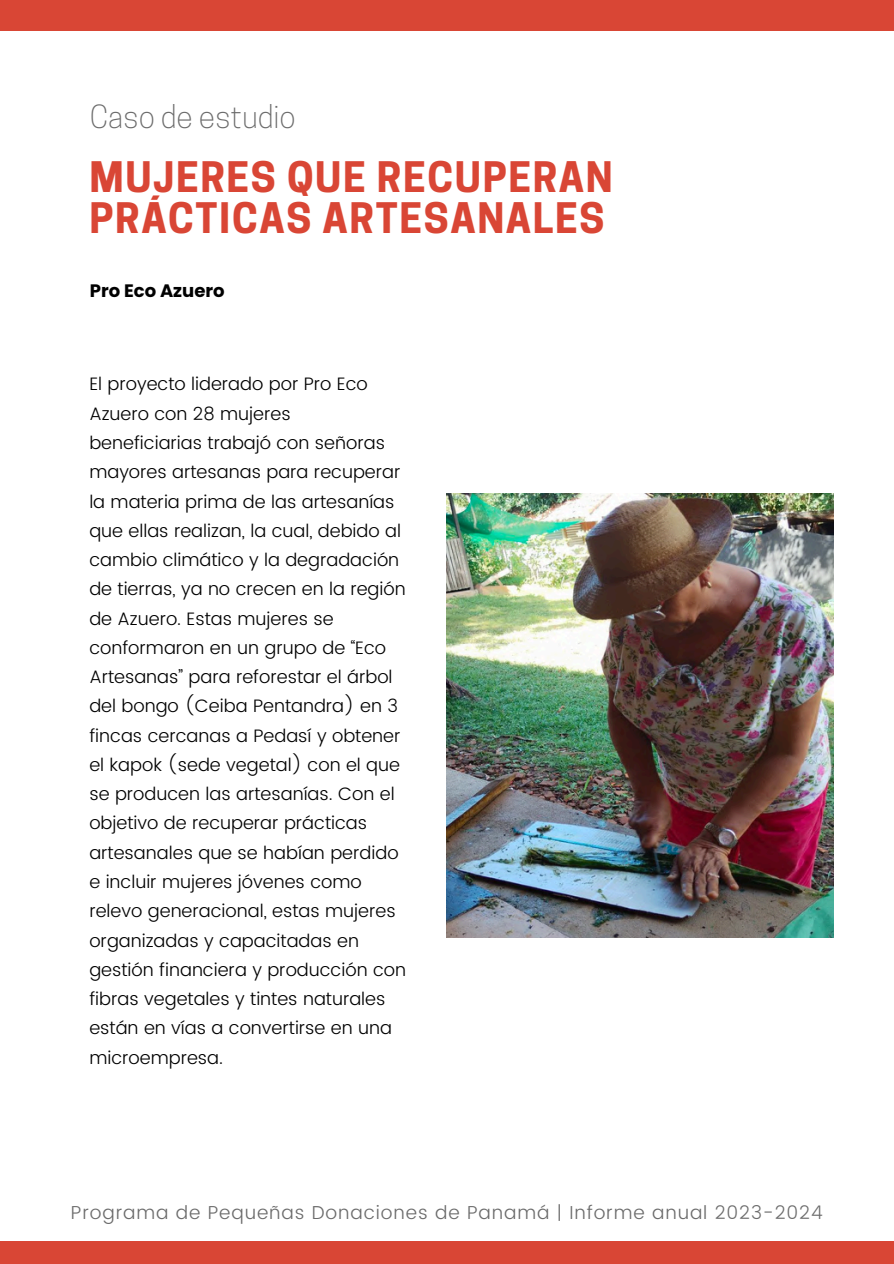
<style>
.page{position:relative;width:894px;height:1264px;background:#fff}
.page>*{position:absolute;margin:0;border:0;box-sizing:border-box;transform-origin:0 0}
.t1{font:700 39.45px/41.7px "Cooper Hewitt";letter-spacing:.04em;color:#d94635}
.t2{font:300 30px "Cooper Hewitt";color:#6b6b6b}
.t3{font:300 18.75px "Poppins";letter-spacing:.045em;color:#6b6b6b}
.t4{font:300 18px/29.2px "Poppins";color:#000}
.t5{font:700 18px "Poppins";color:#000}
</style>
<div class="page">
<div style="left:0;top:1241px;width:893px;height:22px;background:#d94635"></div>
<div style="left:0;top:0;width:893px;height:30px;background:#d94635"></div>
<img style="left:446px;top:494px;width:386px;height:443px">
<p class="t2" style="left:90px;top:106px;width:207px">Caso de estudio</p>
<h1 class="t1" style="left:89px;top:161px;width:525px">MUJERES QUE RECUPERAN<br>PRÁCTICAS ARTESANALES</h1>
<h3 class="t5" style="left:90px;top:278px;width:136px">Pro Eco Azuero</h3>
<h2 class="t4" style="left:89px;top:369px;width:318px">El proyecto liderado por Pro Eco<br>Azuero con 28 mujeres beneficiarias trabajó con señoras mayores artesanas para recuperar la materia prima de las artesanías que ellas realizan, la cual, debido al cambio climático y la degradación de tierras, ya no crecen en la región de Azuero. Estas mujeres se conformaron en un grupo de “Eco<br>Artesanas” para reforestar el árbol del bongo (Ceiba Pentandra) en 3 fincas cercanas a Pedasí y obtener el kapok (sede vegetal) con el que se producen las artesanías. Con el objetivo de recuperar prácticas artesanales que se habían perdido e incluir mujeres jóvenes como relevo generacional, estas mujeres organizadas y capacitadas en gestión financiera y producción con fibras vegetales y tintes naturales están en vías a convertirse en una microempresa.</h2>
<p class="t3" style="left:71px;top:1201px;width:753px">Programa de Pequeñas Donaciones de Panamá | Informe anual 2023-2024</p>
</div>
